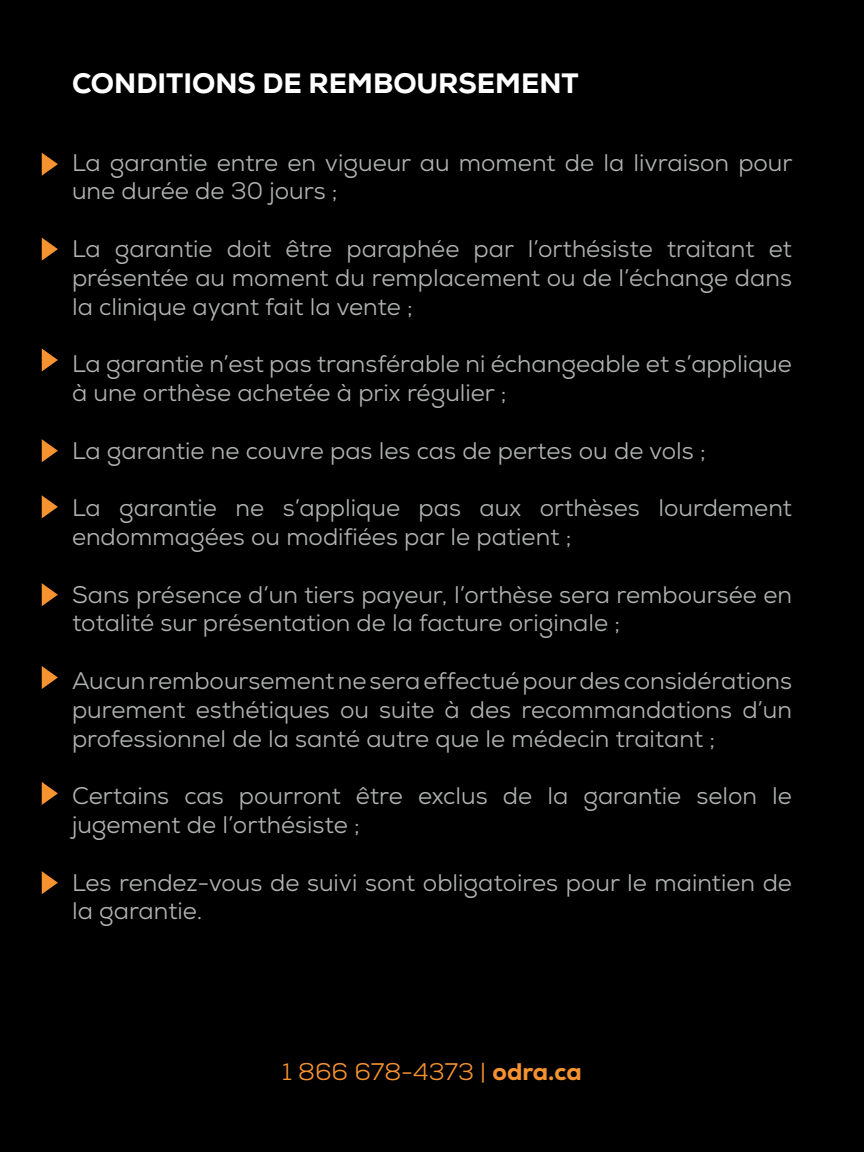
<style>
.page{position:relative;width:864px;height:1152px;background:#000001}
.page>*{position:absolute;margin:0;border:0;box-sizing:border-box;transform-origin:0 0}
.t1{font:800 28px "Nexa";color:#fff}
.t2{font:24px/28.8px "Nexa";color:#b1b3b2}
.t3{font:24px "Nexa";color:#f69330}
.s1{font-weight:800}
</style>
<div class="page">
<svg style="left:42px;top:153px;width:16px;height:23px"></svg>
<svg style="left:42px;top:238px;width:16px;height:23px"></svg>
<svg style="left:42px;top:348px;width:16px;height:24px"></svg>
<svg style="left:42px;top:439px;width:16px;height:23px"></svg>
<svg style="left:42px;top:495px;width:16px;height:23px"></svg>
<svg style="left:42px;top:583px;width:16px;height:23px"></svg>
<svg style="left:42px;top:666px;width:16px;height:23px"></svg>
<svg style="left:42px;top:782px;width:16px;height:23px"></svg>
<svg style="left:42px;top:871px;width:16px;height:23px"></svg>
<p class="t1" style="left:72px;top:65px;width:508px">CONDITIONS DE REMBOURSEMENT</p>
<p class="t2" style="left:72px;top:148px;width:722px">La garantie entre en vigueur au moment de la livraison pour une durée de 30 jours ;</p>
<p class="t2" style="left:72px;top:234px;width:722px;text-align:justify">La garantie doit être paraphée par l’orthésiste traitant et présentée au moment du remplacement ou de l’échange dans la clinique ayant fait la vente ;</p>
<p class="t2" style="left:72px;top:350px;width:721px">La garantie n’est pas transférable ni échangeable et s’applique à une orthèse achetée à prix régulier ;</p>
<p class="t2" style="left:72px;top:436px;width:635px">La garantie ne couvre pas les cas de pertes ou de vols ;</p>
<p class="t2" style="left:72px;top:494px;width:722px">La garantie ne s’applique pas aux orthèses lourdement endommagées ou modifiées par le patient ;</p>
<p class="t2" style="left:72px;top:580px;width:722px">Sans présence d’un tiers payeur, l’orthèse sera remboursée en totalité sur présentation de la facture originale ;</p>
<p class="t2" style="left:72px;top:666px;width:722px;text-align:justify">Aucun remboursement ne sera effectué pour des considérations purement esthétiques ou suite à des recommandations d’un professionnel de la santé autre que le médecin traitant ;</p>
<p class="t2" style="left:72px;top:782px;width:722px">Certains cas pourront être exclus de la garantie selon le jugement de l’orthésiste ;</p>
<p class="t2" style="left:72px;top:868px;width:722px">Les rendez-vous de suivi sont obligatoires pour le maintien de la garantie.</p>
<p class="t3" style="left:282px;top:1056px;width:301px">1 866 678-4373 | <span class="s1">odra.ca</span></p>
</div>
